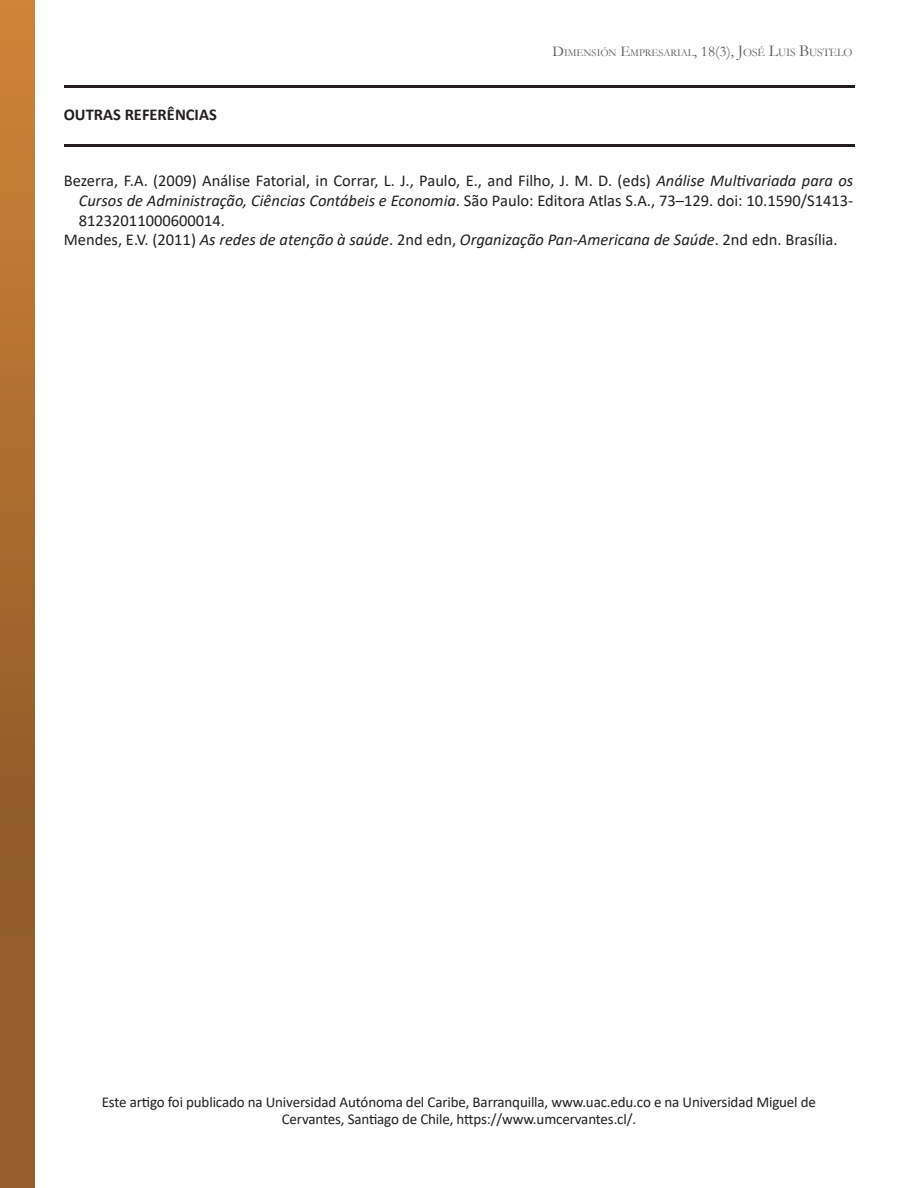
<style>
.page{position:relative;width:918px;height:1188px;background:#fff}
.page>*{position:absolute;margin:0;border:0;box-sizing:border-box;transform-origin:0 0}
.t1{font:16.5px/19.8px "Calibri";color:#231f20;text-align:justify}
.t2{font:italic 16.5px "Calibri";color:#231f20}
.t3{font:700 16.5px "Calibri";color:#231f20}
.Título_de_nota_al_fi{font:15px/17px "Calibri";letter-spacing:-.01em;color:#231f20;text-align:center}
.t4{font:10.5px "Garamond";color:#585b5c}
.s1{font-size:15px}
.s2{font-size:16.5px}
.s3{font-size:11.55px}
.s4{font-style:italic}
.s5{font-style:normal}
</style>
<div class="page">
<img style="left:0;top:0;width:35px;height:1188px">
<hr style="left:64px;top:85px;width:790px;height:2px;background:#231f20">
<hr style="left:64px;top:144px;width:790px;height:2px;background:#231f20">
<p class="t3" style="left:64px;top:103px;width:155px">OUTRAS REFERÊNCIAS</p>
<p class="t4" style="left:553px;top:46px;width:301px"><span class="s1">D</span>IMENSIÓN <span class="s1">E</span>MPRESARIAL<span class="s1">, 18(3),</span> <span class="s2">J</span><span class="s3">OSÉ</span> <span class="s2">L</span><span class="s3">UIS</span> <span class="s2">B</span><span class="s3">USTELO</span></p>
<p class="t1" style="left:79px;top:170px;width:776px;text-indent:-15px">Bezerra, F.A. (2009) Análise Fatorial, in Corrar, L. J., Paulo, E., and Filho, J. M. D. (eds) <span class="s4">Análise Multivariada para os Cursos de Administração, Ciências Contábeis e Economia</span>. São Paulo: Editora Atlas S.A., 73–129. doi: 10.1590/S1413- 81232011000600014.</p>
<p class="t2" style="left:64px;top:228px;width:775px"><span class="s5">Mendes, E.V. (2011)</span> As redes de atenção à saúde<span class="s5">. 2nd edn,</span> Organização Pan-Americana de Saúde<span class="s5">. 2nd edn. Brasília.</span></p>
<p class="Título_de_nota_al_fi" style="left:102px;top:1093px;width:716px">Este artigo foi publicado na Universidad Autónoma del Caribe, Barranquilla, www.uac.edu.co e na Universidad Miguel de<br>Cervantes, Santiago de Chile, https://www.umcervantes.cl/.</p>
</div>
